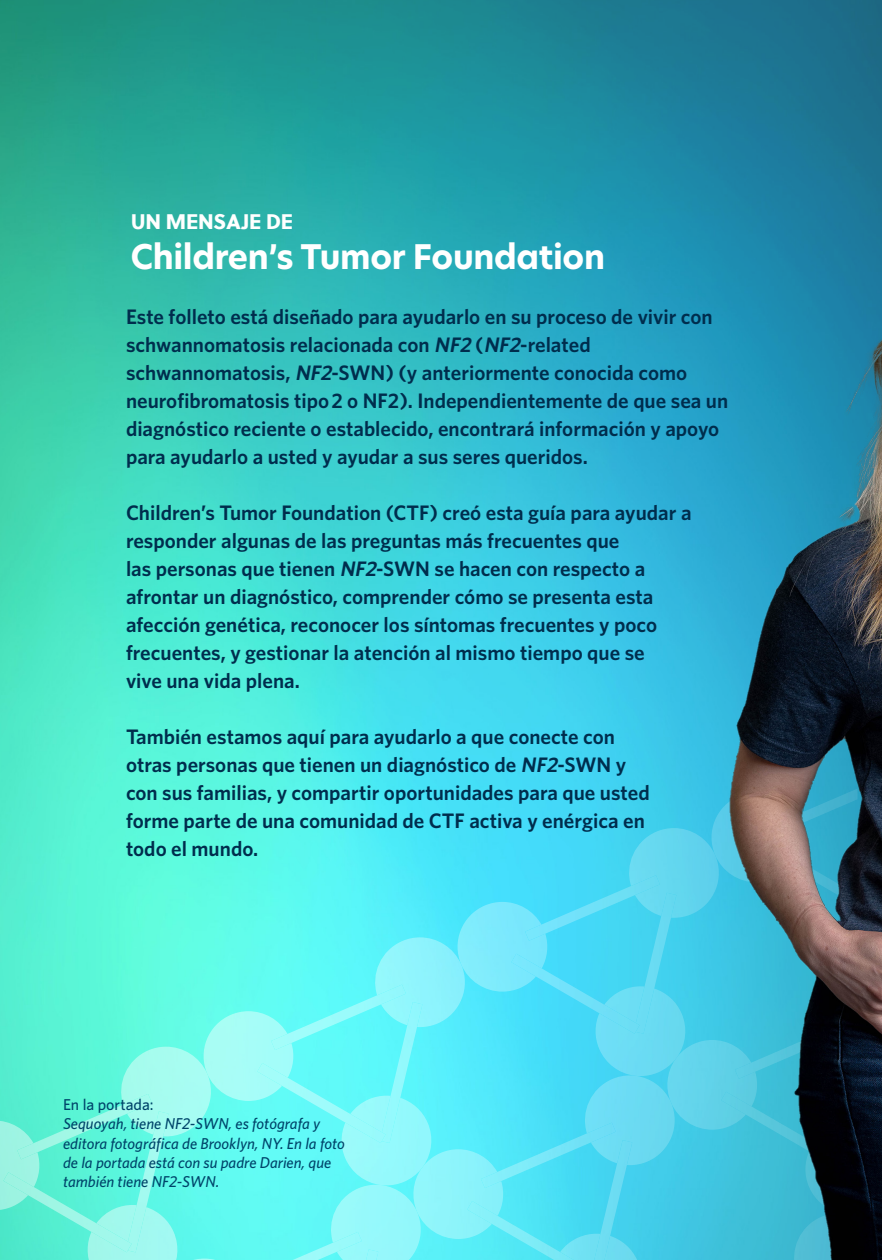
<style>
.page{position:relative;width:882px;height:1260px;background:#fff}
.page>*{position:absolute;margin:0;border:0;box-sizing:border-box;transform-origin:0 0}
.t1{font:700 33.25px "New Hero";letter-spacing:-.01em;color:#fff}
.t2{font:600 21px/28px "Whitney";color:#002d4d}
.t3{font:800 21px "Soleil W01";letter-spacing:-.01em;color:#fff}
.t4{font:italic 500 15.75px/19.2px "Whitney";color:#00446a}
.t5{font:500 15.75px "Whitney";color:#00446a}
.s1{font-style:italic}
</style>
<div class="page">
<img style="left:0;top:0;width:882px;height:789px">
<svg style="left:0;top:789px;width:729px;height:471px;background:#5febed"></svg>
<img style="left:729px;top:239px;width:153px;height:1021px">
<p class="t3" style="left:131px;top:208px;width:164px">UN MENSAJE DE</p>
<p class="t1" style="left:131px;top:234px;width:476px">Children’s Tumor Foundation</p>
<p class="t2" style="left:126px;top:303px;width:604px">Este folleto está diseñado para ayudarlo en su proceso de vivir con schwannomatosis relacionada con <span class="s1">NF2</span> (<span class="s1">NF2</span>-related schwannomatosis, <span class="s1">NF2</span>-SWN) (y anteriormente conocida como neurofibromatosis tipo 2 o NF2). Independientemente de que sea un diagnóstico reciente o establecido, encontrará información y apoyo para ayudarlo a usted y ayudar a sus seres queridos.</p>
<p class="t2" style="left:126px;top:499px;width:567px">Children’s Tumor Foundation (CTF) creó esta guía para ayudar a responder algunas de las preguntas más frecuentes que<br>las personas que tienen <span class="s1">NF2</span>-SWN se hacen con respecto a afrontar un diagnóstico, comprender cómo se presenta esta afección genética, reconocer los síntomas frecuentes y poco frecuentes, y gestionar la atención al mismo tiempo que se<br>vive una vida plena.</p>
<p class="t2" style="left:126px;top:723px;width:525px">También estamos aquí para ayudarlo a que conecte con otras personas que tienen un diagnóstico de <span class="s1">NF2</span>-SWN y con sus familias, y compartir oportunidades para que usted forme parte de una comunidad de CTF activa y enérgica en todo el mundo.</p>
<p class="t5" style="left:63px;top:1094px;width:92px">En la portada:</p>
<p class="t4" style="left:63px;top:1114px;width:283px">Sequoyah, tiene NF2-SWN, es fotógrafa y editora fotográfica de Brooklyn, NY. En la foto de la portada está con su padre Darien, que también tiene NF2-SWN.</p>
</div>
